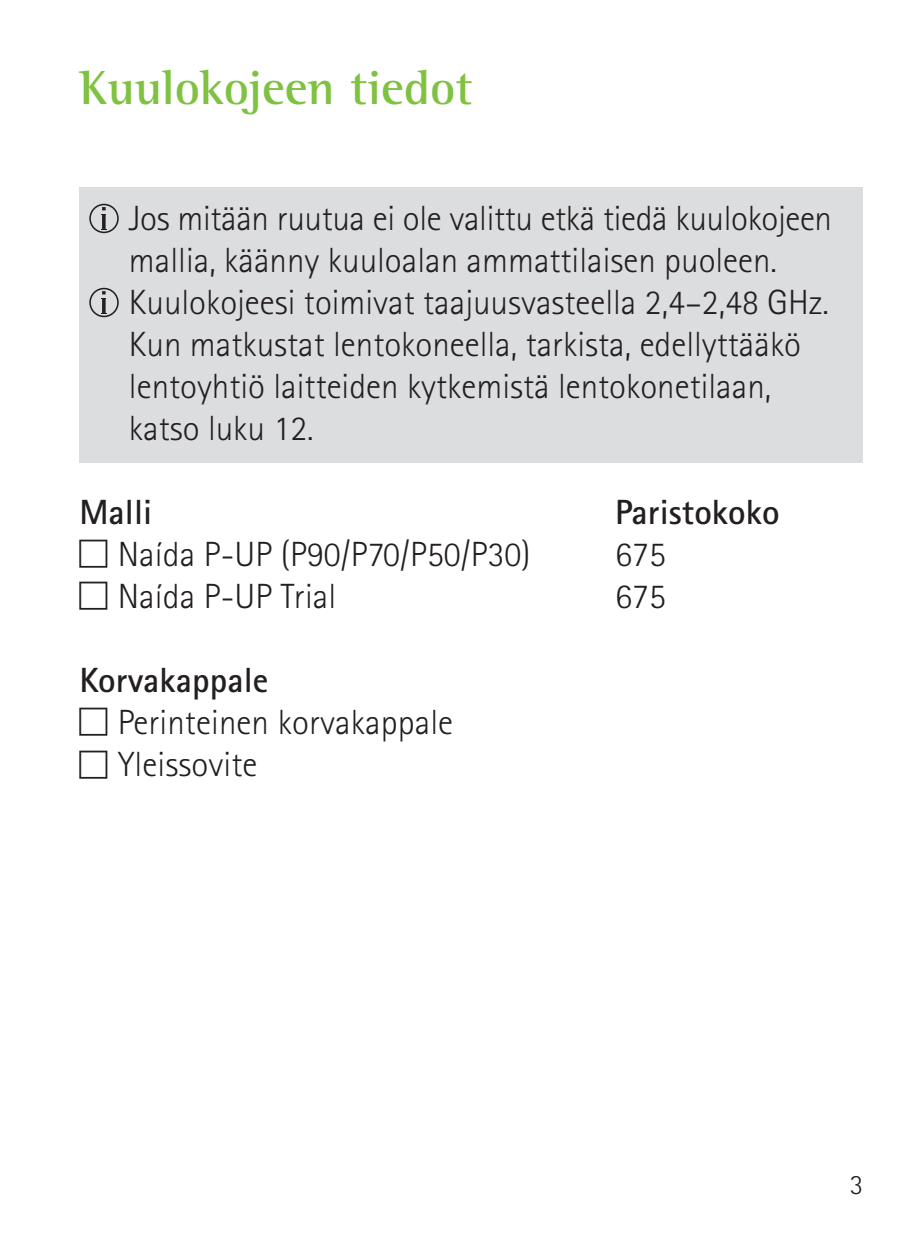
<style>
.page{position:relative;width:913px;height:1241px;background:#fff}
.page>*{position:absolute;margin:0;border:0;box-sizing:border-box;transform-origin:0 0}
.t1{font:700 49px "Rotis Semi Serif Pro";color:#7fc241}
.t2{font:300 35px/42px "Rotis Sans Serif Pro";color:#231f20}
.t3{font:700 35px "Rotis Sans Serif Pro";letter-spacing:.005em;color:#231f20}
.t4{font:300 28px "Rotis Sans Serif Pro";color:#231f20}
</style>
<div class="page">
<div style="left:79px;top:187px;width:784px;height:275px;background:#dcdddf"></div>
<svg style="left:89px;top:204px;width:30px;height:29px"></svg>
<svg style="left:89px;top:288px;width:30px;height:29px"></svg>
<h1 class="t1" style="left:79px;top:57px;width:395px">Kuulokojeen tiedot</h1>
<p class="t2" style="left:129px;top:197px;width:704px">Jos mitään ruutua ei ole valittu etkä tiedä kuulokojeen mallia, käänny kuuloalan ammattilaisen puoleen.<br>Kuulokojeesi toimivat taajuusvasteella 2,4–2,48 GHz.<br>Kun matkustat lentokoneella, tarkista, edellyttääkö lentoyhtiö laitteiden kytkemistä lentokonetilaan, katso luku 12.</p>
<p class="t3" style="left:79px;top:489px;width:74px">Malli</p>
<p class="t2" style="left:118px;top:533px;width:414px">Naída P-UP (P90/P70/P50/P30)<br>Naída P-UP Trial</p>
<p class="t3" style="left:79px;top:657px;width:191px">Korvakappale</p>
<p class="t2" style="left:118px;top:701px;width:337px">Perinteinen korvakappale<br>Yleissovite</p>
<p class="t3" style="left:615px;top:489px;width:166px">Paristokoko</p>
<p class="t2" style="left:615px;top:533px;width:52px">675<br>675</p>
<p class="t4" style="left:850px;top:1168px;width:15px">3</p>
</div>
